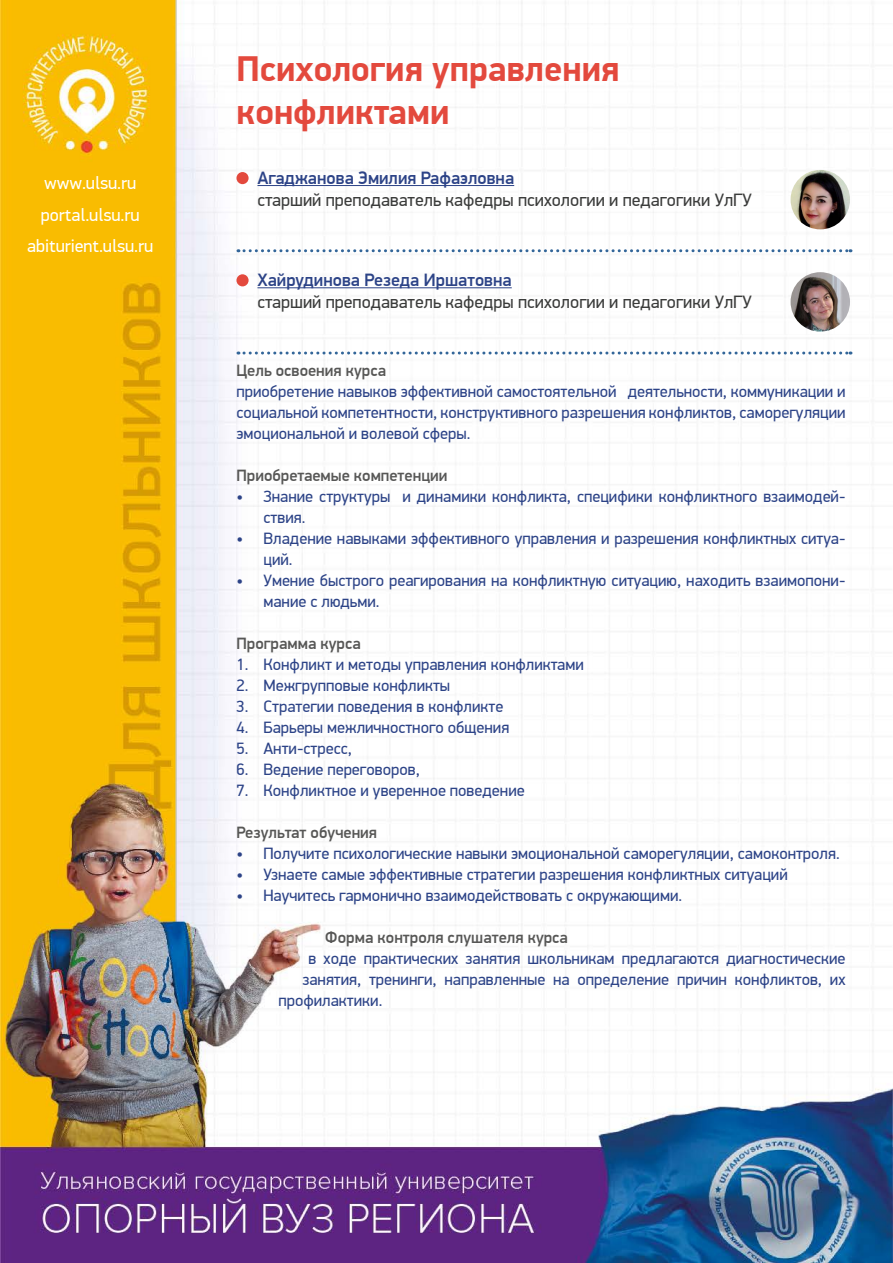
<style>
.page{position:relative;width:893px;height:1263px;background:#fff}
.page>*{position:absolute;margin:0;border:0;box-sizing:border-box;transform-origin:0 0}
.t1{font:700 36px/43.2px "PF Din Display Pro";color:#e3493d}
.t2{font:18px "PF Din Display Pro";color:#3b3c3b}
.t3{font:500 18px "PF Din Display Pro";color:#2c4387}
.t4{font:18px/31.5px "PF Din Display Pro";color:#fff;text-align:center}
.t5{font:16.5px/21px "PF Din Display Pro";color:#2c4387}
.t6{font:500 16.5px "PF Din Display Pro";color:#575756}
</style>
<div class="page">
<img style="left:0;top:0;width:893px;height:1262px">
<div style="left:236px;top:172px;width:13px;height:12px;background:#e3493d;border-radius:50%"></div>
<div style="left:236px;top:274px;width:13px;height:12px;background:#e3493d;border-radius:50%"></div>
<img style="left:790px;top:170px;width:60px;height:59px;border-radius:30px">
<img style="left:790px;top:272px;width:60px;height:60px;border-radius:30px">
<svg style="left:238px;top:249px;width:613px;height:3px"></svg>
<svg style="left:238px;top:351px;width:613px;height:3px"></svg>
<hr style="left:257px;top:185px;width:257px;height:1px;background:#2c4387">
<hr style="left:257px;top:287px;width:255px;height:1px;background:#2c4387">
<p class="t4" style="left:27px;top:168px;width:128px">www.ulsu.ru portal.ulsu.ru abiturient.ulsu.ru</p>
<h1 class="t1" style="left:236px;top:48px;width:385px">Психология управления конфликтами</h1>
<p class="t3" style="left:257px;top:167px;width:258px">Агаджанова Эмилия Рафаэловна</p>
<p class="t2" style="left:257px;top:189px;width:496px">старший преподаватель кафедры психологии и педагогики УлГУ</p>
<p class="t3" style="left:257px;top:269px;width:256px">Хайрудинова Резеда Иршатовна</p>
<p class="t2" style="left:257px;top:291px;width:496px">старший преподаватель кафедры психологии и педагогики УлГУ</p>
<p class="t6" style="left:236px;top:361px;width:151px">Цель освоения курса</p>
<p class="t5" style="left:236px;top:381px;width:611px;text-align:justify">приобретение навыков эффективной самостоятельной деятельности, коммуникации и социальной компетентности, конструктивного разрешения конфликтов, саморегуляции эмоциональной и волевой сферы.</p>
<p class="t6" style="left:236px;top:466px;width:212px">Приобретаемые компетенции</p>
<p class="t5" style="left:263px;top:486px;width:584px;text-indent:-27px">• Знание структуры и динамики конфликта, специфики конфликтного взаимодей&shy;ствия.</p>
<p class="t5" style="left:263px;top:528px;width:584px;text-indent:-27px">• Владение навыками эффективного управления и разрешения конфликтных ситуа&shy;ций.</p>
<p class="t5" style="left:263px;top:570px;width:584px;text-indent:-27px">• Умение быстрого реагирования на конфликтную ситуацию, находить взаимопони&shy;мание с людьми.</p>
<p class="t6" style="left:236px;top:634px;width:126px">Программа курса</p>
<p class="t5" style="left:236px;top:654px;width:349px">1. Конфликт и методы управления конфликтами</p>
<p class="t5" style="left:236px;top:675px;width:215px">2. Межгрупповые конфликты</p>
<p class="t5" style="left:236px;top:696px;width:268px">3. Стратегии поведения в конфликте</p>
<p class="t5" style="left:236px;top:717px;width:274px">4. Барьеры межличностного общения</p>
<p class="t5" style="left:236px;top:738px;width:117px">5. Анти-стресс,</p>
<p class="t5" style="left:236px;top:759px;width:185px">6. Ведение переговоров,</p>
<p class="t5" style="left:236px;top:780px;width:290px">7. Конфликтное и уверенное поведение</p>
<p class="t6" style="left:236px;top:823px;width:142px">Результат обучения</p>
<p class="t5" style="left:236px;top:843px;width:605px">• Получите психологические навыки эмоциональной саморегуляции, самоконтроля.</p>
<p class="t5" style="left:236px;top:864px;width:553px">• Узнаете самые эффективные стратегии разрешения конфликтных ситуаций</p>
<p class="t5" style="left:236px;top:885px;width:447px">• Научитесь гармонично взаимодействовать с окружающими.</p>
<p class="t6" style="left:325px;top:928px;width:244px">Форма контроля слушателя курса</p>
<p class="t5" style="left:308px;top:948px;width:539px">в ходе практических занятия школьникам предлагаются диагностические</p>
<p class="t5" style="left:302px;top:969px;width:545px">занятия, тренинги, направленные на определение причин конфликтов, их</p>
<p class="t5" style="left:278px;top:990px;width:105px">профилактики.</p>
</div>
